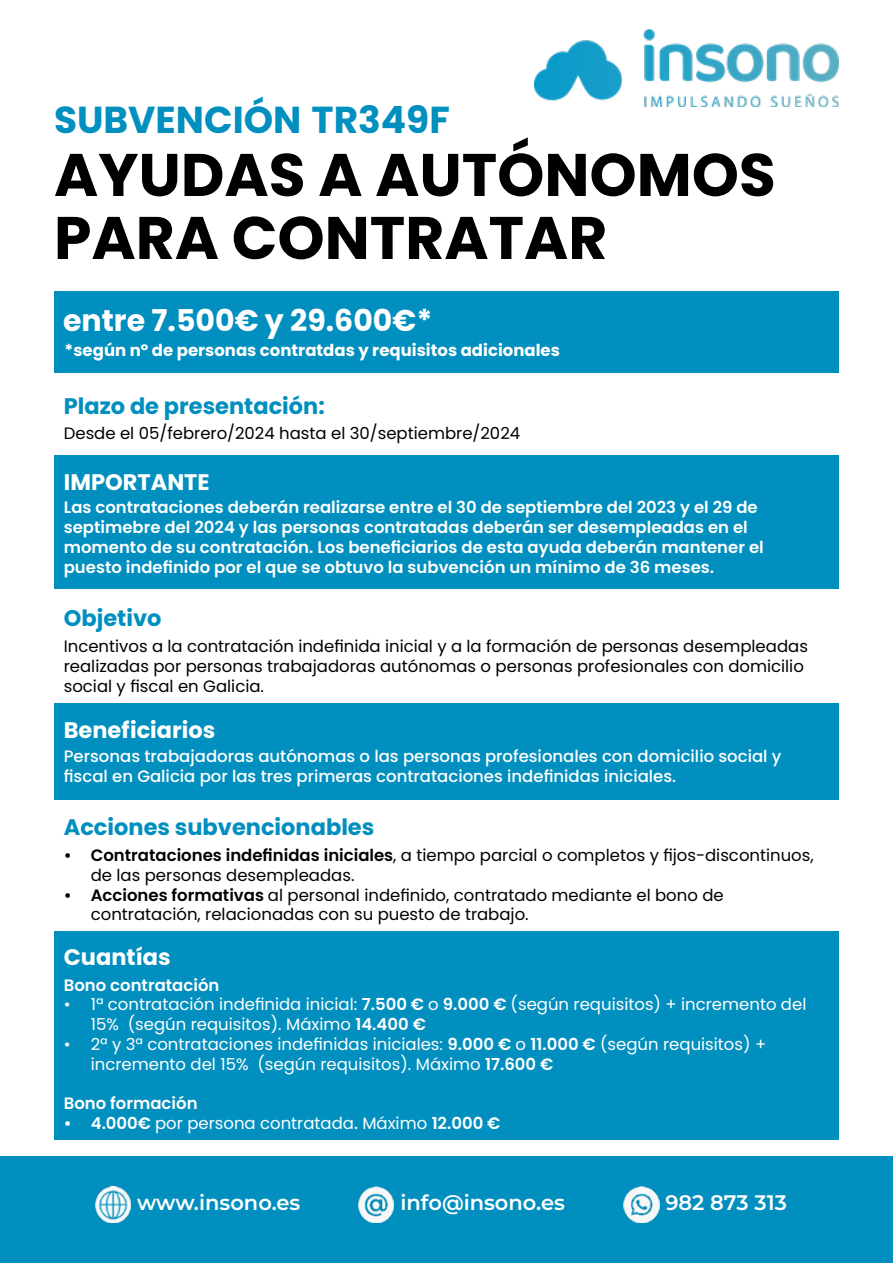
<style>
.page{position:relative;width:893px;height:1263px;background:#fff}
.page>*{position:absolute;margin:0;border:0;box-sizing:border-box;transform-origin:0 0}
.t1{font:700 60px/63px "Poppins";color:#000}
.t2{font:700 37.5px "Poppins";color:#008fbe}
.t3{font:700 30px "Poppins";color:#fff}
.t4{font:700 22.5px "Poppins";color:#008fbe}
.t5{font:700 22.5px "Poppins";color:#fff}
.t6{font:600 21px "Montserrat";color:#fff}
.t7{font:16.5px/19.8px "Poppins";color:#000}
.t8{font:600 16.5px/19.8px "Poppins";color:#fff}
.t9{font:16.5px/19.8px "Poppins";color:#fff}
.t10{font:500 16.5px/19.8px "Poppins";color:#fff}
.t11{font:700 16.5px "Poppins";color:#fff}
.s1{font-weight:600}
.s2{font-weight:500}
</style>
<div class="page">
<div style="left:0;top:1157px;width:893px;height:106px;background:#008fbe"></div>
<img style="left:623px;top:1187px;width:36px;height:35px">
<img style="left:358px;top:1187px;width:36px;height:35px">
<img style="left:95px;top:1187px;width:36px;height:35px">
<img style="left:535px;top:30px;width:304px;height:76px">
<div style="left:54px;top:291px;width:785px;height:82px;background:#008fbe"></div>
<div style="left:54px;top:703px;width:785px;height:97px;background:#008fbe"></div>
<div style="left:54px;top:931px;width:785px;height:209px;background:#008fbe"></div>
<div style="left:54px;top:455px;width:785px;height:133px;background:#008fbe"></div>
<h2 class="t2" style="left:54px;top:98px;width:397px">SUBVENCIÓN TR349F</h2>
<h1 class="t1" style="left:54px;top:144px;width:723px">AYUDAS A AUTÓNOMOS<br>PARA CONTRATAR</h1>
<h3 class="t3" style="left:63px;top:303px;width:371px">entre 7.500€ y 29.600€*</h3>
<p class="t11" style="left:65px;top:341px;width:497px">*según nº de personas contratdas y requisitos adicionales</p>
<h3 class="t4" style="left:64px;top:393px;width:263px">Plazo de presentación:</h3>
<p class="t7" style="left:64px;top:424px;width:458px">Desde el 05/febrero/2024 hasta el 30/septiembre/2024</p>
<h3 class="t5" style="left:64px;top:469px;width:147px">IMPORTANTE</h3>
<p class="t8" style="left:64px;top:498px;width:701px">Las contrataciones deberán realizarse entre el 30 de septiembre del 2023 y el 29 de septimebre del 2024 y las personas contratadas deberán ser desempleadas en el momento de su contratación. Los beneficiarios de esta ayuda deberán mantener el puesto indefinido por el que se obtuvo la subvención un mínimo de 36 meses.</p>
<h3 class="t4" style="left:64px;top:605px;width:99px">Objetivo</h3>
<p class="t7" style="left:64px;top:636px;width:746px">Incentivos a la contratación indefinida inicial y a la formación de personas desempleadas realizadas por personas trabajadoras autónomas o personas profesionales con domicilio social y fiscal en Galicia.</p>
<h3 class="t5" style="left:64px;top:717px;width:153px">Beneficiarios</h3>
<p class="t10" style="left:64px;top:746px;width:719px">Personas trabajadoras autónomas o las personas profesionales con domicilio social y fiscal en Galicia por las tres primeras contrataciones indefinidas iniciales.</p>
<h3 class="t4" style="left:64px;top:814px;width:312px">Acciones subvencionables</h3>
<p class="t7" style="left:91px;top:845px;width:724px;text-indent:-27px"><span class="s1">• Contrataciones indefinidas iniciales</span>, a tiempo parcial o completos y fijos-discontinuos, de las personas desempleadas.</p>
<p class="t7" style="left:91px;top:885px;width:634px;text-indent:-27px"><span class="s1">• Acciones formativas</span> al personal indefinido, contratado mediante el bono de contratación, relacionadas con su puesto de trabajo.</p>
<h3 class="t5" style="left:64px;top:944px;width:108px">Cuantías</h3>
<p class="t8" style="left:64px;top:975px;width:157px">Bono contratación</p>
<p class="t9" style="left:91px;top:995px;width:717px;text-indent:-27px">• 1ª contratación indefinida inicial: <span class="s1">7.500 €</span> o <span class="s1">9.000 €</span> (según requisitos) + incremento del<br>15% (según requisitos). Máximo <span class="s1">14.400 €</span></p>
<p class="t9" style="left:91px;top:1034px;width:677px;text-indent:-27px">• 2ª y 3ª contrataciones indefinidas iniciales: <span class="s1">9.000 €</span> o <span class="s1">11.000 €</span> (según requisitos) + incremento del 15% (según requisitos). Máximo <span class="s1">17.600 €</span></p>
<p class="t8" style="left:64px;top:1094px;width:135px">Bono formación</p>
<p class="t9" style="left:64px;top:1114px;width:438px"><span class="s1">• 4.000€</span> por persona contratada<span class="s2">.</span> Máximo <span class="s1">12.000 €</span></p>
<p class="t6" style="left:137px;top:1189px;width:165px">www.insono.es</p>
<p class="t6" style="left:400px;top:1189px;width:166px">info@insono.es</p>
<p class="t6" style="left:665px;top:1189px;width:123px">982 873 313</p>
</div>
